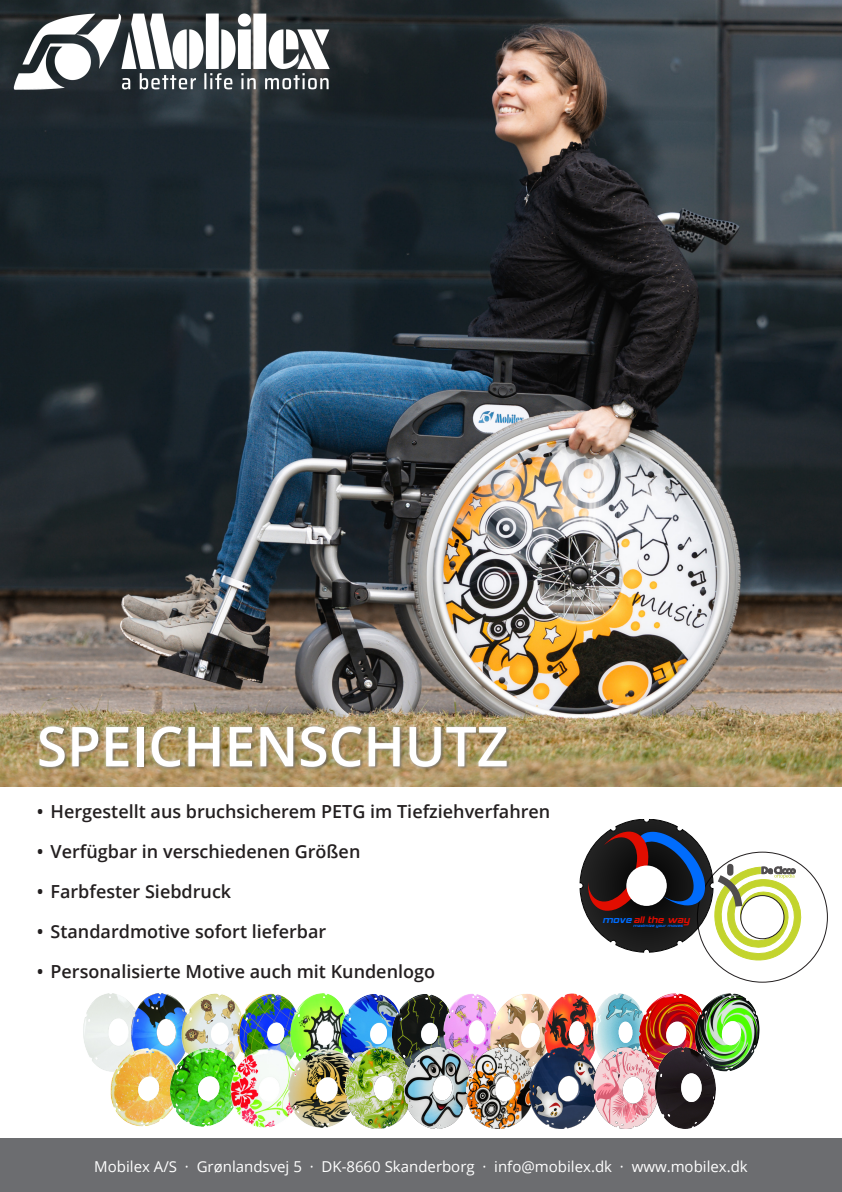
<style>
.page{position:relative;width:842px;height:1192px;background:#fff}
.page>*{position:absolute;margin:0;border:0;box-sizing:border-box;transform-origin:0 0}
.t1{font:600 55px "Open Sans";color:#fff}
.t2{font:600 18px "Open Sans";color:#231f20}
.t3{font:15px "Open Sans";color:#fff}
.t4{font:10.3px "Hemi Head 426";color:#e10d00}
.t5{font:4.45px "Hemi Head 426";color:#006cfd}
.s1{color:#006cfd}
</style>
<div class="page">
<div style="left:0;top:1138px;width:842px;height:54px;background:#6c6d70"></div>
<img style="left:0;top:0;width:842px;height:786px">
<img style="left:13px;top:13px;width:317px;height:78px">
<svg style="left:580px;top:819px;width:225px;height:146px"></svg>
<div style="left:626px;top:866px;width:41px;height:40px;background:#fff;border-radius:50%"></div>
<img style="left:84px;top:994px;width:48px;height:78px">
<img style="left:132px;top:994px;width:50px;height:54px">
<img style="left:182px;top:994px;width:56px;height:54px">
<img style="left:238px;top:994px;width:52px;height:55px">
<img style="left:290px;top:993px;width:51px;height:56px">
<img style="left:341px;top:994px;width:50px;height:55px">
<img style="left:391px;top:994px;width:52px;height:54px">
<img style="left:443px;top:994px;width:47px;height:54px">
<img style="left:490px;top:994px;width:54px;height:53px">
<img style="left:544px;top:994px;width:49px;height:53px">
<img style="left:593px;top:994px;width:45px;height:53px">
<img style="left:638px;top:994px;width:56px;height:53px">
<img style="left:694px;top:993px;width:66px;height:79px">
<img style="left:110px;top:1048px;width:60px;height:79px">
<img style="left:170px;top:1048px;width:71px;height:79px">
<img style="left:230px;top:1049px;width:57px;height:79px">
<img style="left:287px;top:1049px;width:59px;height:79px">
<img style="left:346px;top:1048px;width:59px;height:80px">
<img style="left:405px;top:1048px;width:62px;height:80px">
<img style="left:467px;top:1047px;width:63px;height:81px">
<img style="left:530px;top:1047px;width:63px;height:81px">
<img style="left:593px;top:1047px;width:62px;height:81px">
<img style="left:655px;top:1047px;width:60px;height:81px">
<div style="left:38px;top:725px;width:472px;height:46px;background:#231f20;opacity:.75"></div>
<div style="left:36px;top:723px;width:474px;height:47px;background:#fff;opacity:.75"></div>
<p class="t1" style="left:37px;top:709px;width:473px">SPEICHENSCHUTZ</p>
<p class="t2" style="left:37px;top:799px;width:515px">• Hergestellt aus bruchsicherem PETG im Tiefziehverfahren</p>
<p class="t2" style="left:37px;top:839px;width:325px">• Verfügbar in verschiedenen Größen</p>
<p class="t2" style="left:37px;top:879px;width:196px">• Farbfester Siebdruck</p>
<p class="t2" style="left:37px;top:919px;width:291px">• Standardmotive sofort lieferbar</p>
<p class="t2" style="left:37px;top:959px;width:400px">• Personalisierte Motive auch mit Kundenlogo</p>
<p class="t4" style="left:602px;top:916px;width:89px"><span class="s1">move</span> all the way</p>
<p class="t5" style="left:633px;top:923px;width:51px">maximize your moves</p>
<p class="t3" style="left:94px;top:1156px;width:655px">Mobilex A/S · Grønlandsvej 5 · DK-8660 Skanderborg · info@mobilex.dk · www.mobilex.dk</p>
</div>
